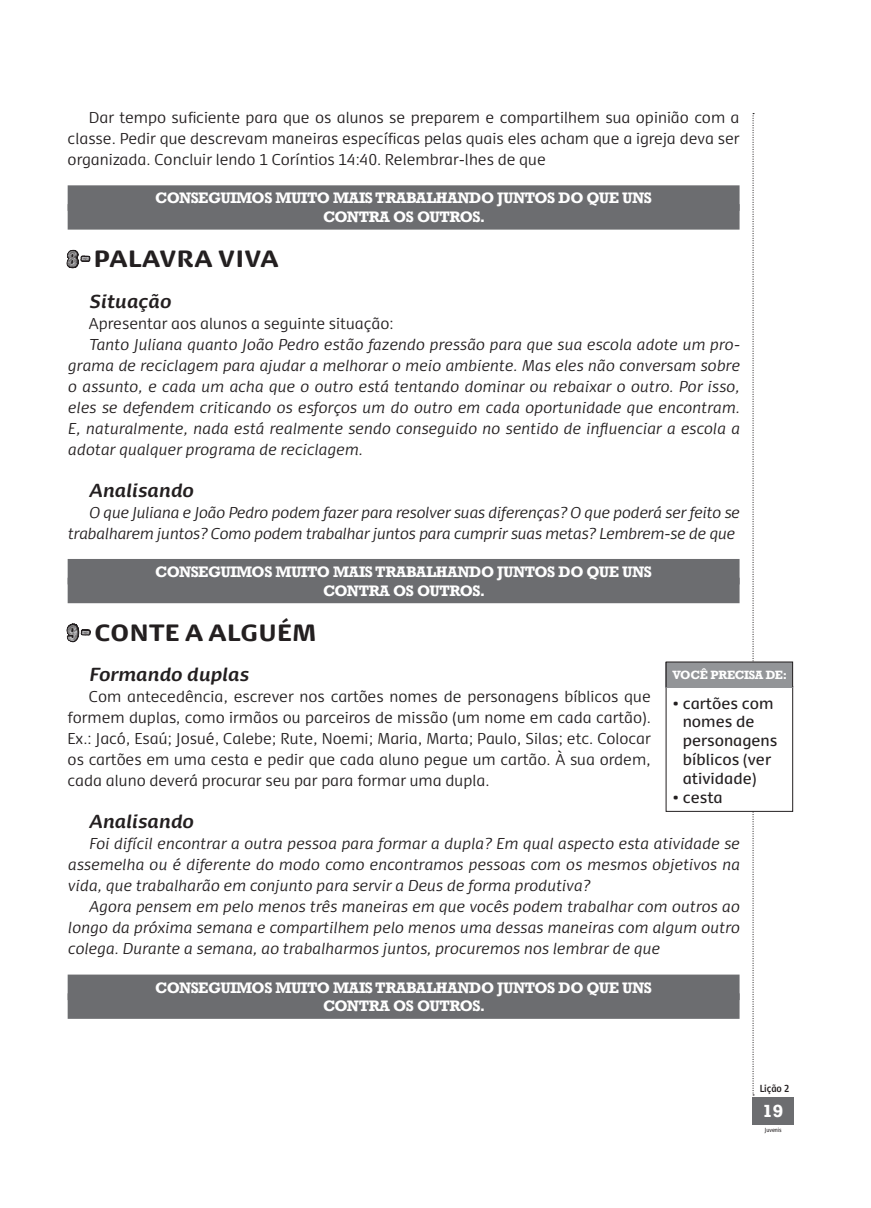
<style>
.page{position:relative;width:871px;height:1208px;background:#fff}
.page>*{position:absolute;margin:0;border:0;box-sizing:border-box;transform-origin:0 0}
.t1{font:900 22.5px "Dancer Pro";letter-spacing:.025em;color:#231f20}
.t2{font:italic 700 18px "Dancer Pro";color:#231f20}
.t3{font:700 16.5px "Rockwell";color:#fff}
.t4{font:italic 300 15px/21px "Dancer Pro";letter-spacing:-.02em;color:#231f20;text-align:justify}
.t5{font:300 15px/21px "Dancer Pro";color:#231f20;text-align:justify}
._10_Voce_PrecisaTexto{font:15px/18.8px "Dancer Pro";color:#231f20}
.t6{font:700 14.25px/18.8px "Rockwell";letter-spacing:-.03em;color:#fff;text-align:center}
.Voce_Precisa_Tituklo_BOX{font:700 11.25px "Rockwell";letter-spacing:-.025em;color:#fff}
.t7{font:700 9.75px "Dancer Pro";color:#231f20;scale:.85 1}
.t8{font:5.7px "Dancer Pro";color:#231f20;scale:.85 1}
.s1{font-family:"Hand Scribble Sketch Rock";font-weight:400}
</style>
<div class="page">
<div style="left:752px;top:1097px;width:42px;height:27px;background:#6c6d70"></div>
<svg style="left:752px;top:113px;width:2px;height:982px"></svg>
<div style="left:68px;top:185px;width:671px;height:26px;background:#6c6d70"></div>
<div style="left:68px;top:204px;width:671px;height:26px;background:#6c6d70"></div>
<div style="left:68px;top:559px;width:671px;height:25px;background:#6c6d70"></div>
<div style="left:68px;top:578px;width:671px;height:25px;background:#6c6d70"></div>
<div style="left:68px;top:974px;width:671px;height:26px;background:#6c6d70"></div>
<div style="left:68px;top:993px;width:671px;height:26px;background:#6c6d70"></div>
<div style="left:666px;top:686px;width:127px;height:125px;background:#fff"></div>
<div style="left:666px;top:686px;width:127px;height:126px;border:1px solid #231f20"></div>
<div style="left:666px;top:662px;width:127px;height:24px;background:#939598"></div>
<div style="left:666px;top:661px;width:127px;height:26px;border:1px solid #231f20"></div>
<p class="t5" style="left:68px;top:106px;width:673px;text-indent:21px">Dar tempo suficiente para que os alunos se preparem e compartilhem sua opinião com a classe. Pedir que descrevam maneiras específicas pelas quais eles acham que a igreja deva ser organizada. Concluir lendo 1 Coríntios 14:40. Relembrar-lhes de que</p>
<p class="t6" style="left:155px;top:189px;width:498px">CONSEGUIMOS MUITO MAIS TRABALHANDO JUNTOS DO QUE UNS<br>CONTRA OS OUTROS.</p>
<h1 class="t1" style="left:68px;top:242px;width:213px"><span class="s1">8 -</span> PALAVRA VIVA</h1>
<p class="t2" style="left:89px;top:288px;width:84px">Situação</p>
<p class="t5" style="left:89px;top:312px;width:306px">Apresentar aos alunos a seguinte situação:</p>
<p class="t4" style="left:68px;top:333px;width:673px;text-indent:21px">Tanto Juliana quanto João Pedro estão fazendo pressão para que sua escola adote um pro&shy;grama de reciclagem para ajudar a melhorar o meio ambiente. Mas eles não conversam sobre o assunto, e cada um acha que o outro está tentando dominar ou rebaixar o outro. Por isso, eles se defendem criticando os esforços um do outro em cada oportunidade que encontram.<br>E, naturalmente, nada está realmente sendo conseguido no sentido de influenciar a escola a adotar qualquer programa de reciclagem.</p>
<p class="t2" style="left:89px;top:477px;width:106px">Analisando</p>
<p class="t4" style="left:68px;top:501px;width:673px;text-indent:21px">O que Juliana e João Pedro podem fazer para resolver suas diferenças? O que poderá ser feito se trabalharem juntos? Como podem trabalhar juntos para cumprir suas metas? Lembrem-se de que</p>
<p class="t6" style="left:155px;top:562px;width:498px">CONSEGUIMOS MUITO MAIS TRABALHANDO JUNTOS DO QUE UNS<br>CONTRA OS OUTROS.</p>
<h1 class="t1" style="left:68px;top:615px;width:250px"><span class="s1">9 -</span> CONTE A ALGUÉM</h1>
<p class="t2" style="left:89px;top:661px;width:161px">Formando duplas</p>
<p class="t5" style="left:68px;top:685px;width:585px;text-indent:21px">Com antecedência, escrever nos cartões nomes de personagens bíblicos que formem duplas, como irmãos ou parceiros de missão (um nome em cada cartão).<br>Ex.: Jacó, Esaú; Josué, Calebe; Rute, Noemi; Maria, Marta; Paulo, Silas; etc. Colocar os cartões em uma cesta e pedir que cada aluno pegue um cartão. À sua ordem, cada aluno deverá procurar seu par para formar uma dupla.</p>
<p class="t2" style="left:89px;top:808px;width:106px">Analisando</p>
<p class="t4" style="left:68px;top:832px;width:673px;text-indent:21px">Foi difícil encontrar a outra pessoa para formar a dupla? Em qual aspecto esta atividade se assemelha ou é diferente do modo como encontramos pessoas com os mesmos objetivos na vida, que trabalharão em conjunto para servir a Deus de forma produtiva?</p>
<p class="t4" style="left:68px;top:895px;width:673px;text-indent:21px">Agora pensem em pelo menos três maneiras em que vocês podem trabalhar com outros ao longo da próxima semana e compartilhem pelo menos uma dessas maneiras com algum outro colega. Durante a semana, ao trabalharmos juntos, procuremos nos lembrar de que</p>
<p class="t6" style="left:155px;top:978px;width:498px">CONSEGUIMOS MUITO MAIS TRABALHANDO JUNTOS DO QUE UNS<br>CONTRA OS OUTROS.</p>
<p class="Voce_Precisa_Tituklo_BOX" style="left:673px;top:667px;width:116px">VOCÊ PRECISA DE:</p>
<p class="_10_Voce_PrecisaTexto" style="left:683px;top:693px;width:96px;text-indent:-10px">• cartões com nomes de personagens bíblicos (ver atividade)</p>
<p class="_10_Voce_PrecisaTexto" style="left:673px;top:787px;width:51px">• cesta</p>
<p class="t7" style="left:760px;top:1082px;width:36px">Lição 2</p>
<p class="t3" style="left:762px;top:1100px;width:22px">19</p>
<p class="t8" style="left:765px;top:1125px;width:21px">Juvenis</p>
</div>
